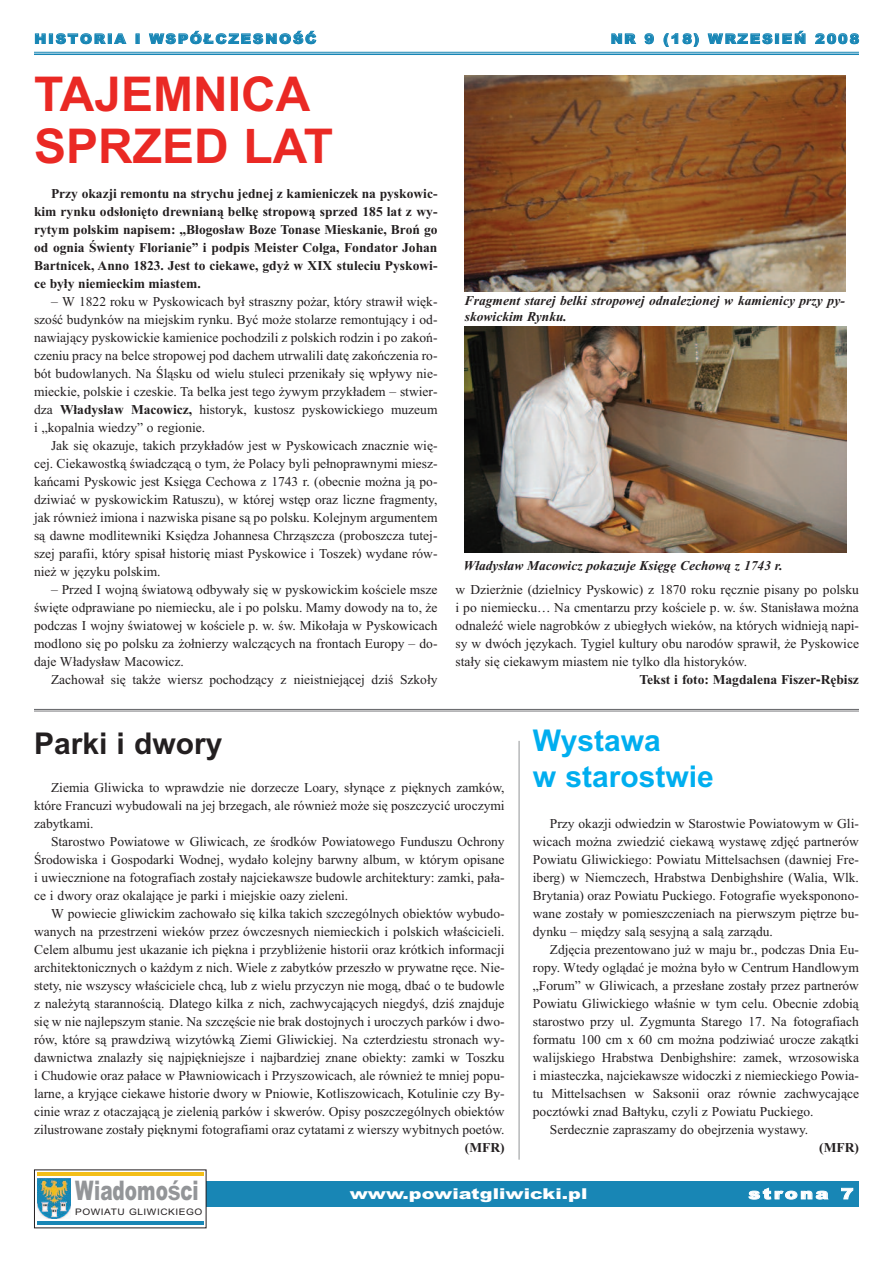
<style>
.page{position:relative;width:893px;height:1263px;background:#fff}
.page>*{position:absolute;margin:0;border:0;box-sizing:border-box;transform-origin:0 0}
.t1{font:700 48px/51px "Arial";color:#ea2924}
.t2{font:700 30px/36px "Arial";color:#00aeef}
.t3{font:700 30px "Arial";color:#231f20}
.t4{font:900 27px "Arial";color:#939598;scale:.68 1}
.t5{font:900 15px "Arial";color:#fff;scale:1.28 1}
.t6{font:13.5px/18px "Times New Roman";color:#231f20;text-align:justify}
.t7{font:700 13.5px/18px "Times New Roman";color:#231f20;text-align:justify}
.t8{font:italic 700 13.5px/15.6px "Times New Roman";color:#231f20}
.t9{font:900 13.5px "Arial";letter-spacing:.135em;color:#1886b5;scale:1.06 1}
.t10{font:9px "Arial";letter-spacing:.055em;color:#231f20;scale:1.12 1}
.s1{font-weight:700}
.s2{font-family:"Arial"}
</style>
<div class="page">
<div style="left:34px;top:1181px;width:825px;height:26px;background:#1886b5"></div>
<div style="left:34px;top:1170px;width:172px;height:58px;background:#fff"></div>
<img style="left:37px;top:1178px;width:34px;height:41px">
<hr style="left:37px;top:1172px;width:166px;height:4px;background:#f3be18">
<hr style="left:37px;top:1221px;width:166px;height:4px;background:#1886b5">
<hr style="left:519px;top:741px;width:1px;height:419px;background:#939598">
<hr style="left:34px;top:709px;width:825px;height:1px;background:#6c6d70">
<hr style="left:34px;top:711px;width:825px;height:1px;background:#6c6d70">
<img style="left:464px;top:75px;width:381px;height:217px">
<img style="left:464px;top:327px;width:383px;height:226px">
<hr style="left:34px;top:54px;width:825px;height:1px;background:#1886b5">
<hr style="left:34px;top:52px;width:825px;height:1px;background:#1886b5">
<p class="t9" style="left:34px;top:31px;width:267px">HISTORIA I WSPÓŁCZESNOŚĆ</p>
<p class="t9" style="left:611px;top:31px;width:236px">NR 9 (18) WRZESIEŃ 2008</p>
<h1 class="t1" style="left:34px;top:69px;width:301px">TAJEMNICA<br>SPRZED LAT</h1>
<p class="t7" style="left:34px;top:184px;width:405px;text-indent:17px">Przy okazji remontu na strychu jednej z kamieniczek na pyskowic&shy;kim rynku odsłonięto drewnianą belkę stropową sprzed 185 lat z wy&shy;rytym polskim napisem: „Błogosław Boze Tonase Mieskanie, Broń go od ognia Świenty Florianie” i podpis Meister Colga, Fondator Johan Bartnicek, Anno 1823. Jest to ciekawe, gdyż w XIX stuleciu Pyskowi&shy;ce były niemieckim miastem.</p>
<p class="t6" style="left:34px;top:292px;width:405px;text-indent:17px">– W 1822 roku w Pyskowicach był straszny pożar, który strawił więk&shy;szość budynków na miejskim rynku. Być może stolarze remontujący i od&shy;nawiający pyskowickie kamienice pochodzili z polskich rodzin i po zakoń&shy;czeniu pracy na belce stropowej pod dachem utrwalili datę zakończenia ro&shy;bót budowlanych. Na Śląsku od wielu stuleci przenikały się wpływy nie&shy;mieckie, polskie i czeskie. Ta belka jest tego żywym przykładem – stwier&shy;dza <span class="s1">Władysław Macowicz,</span> historyk, kustosz pyskowickiego muzeum i „kopalnia wiedzy” o regionie.</p>
<p class="t6" style="left:34px;top:436px;width:405px;text-indent:17px">Jak się okazuje, takich przykładów jest w Pyskowicach znacznie wię&shy;cej. Ciekawostką świadczącą o tym, że Polacy byli pełnoprawnymi miesz&shy;kańcami Pyskowic jest Księga Cechowa z 1743 r. (obecnie można ją po&shy;dziwiać w pyskowickim Ratuszu), w której wstęp oraz liczne fragmenty, jak również imiona i nazwiska pisane są po polsku. Kolejnym argumentem są dawne modlitewniki Księdza Johannesa Chrząszcza (proboszcza tutej&shy;szej parafii, który spisał historię miast Pyskowice i Toszek) wydane rów&shy;nież w języku polskim.</p>
<p class="t6" style="left:34px;top:580px;width:405px;text-indent:17px">– Przed I wojną światową odbywały się w pyskowickim kościele msze święte odprawiane po niemiecku, ale i po polsku. Mamy dowody na to, że podczas I wojny światowej w kościele p. w. św. Mikołaja w Pyskowicach modlono się po polsku za żołnierzy walczących na frontach Europy – do&shy;daje Władysław Macowicz.</p>
<p class="t6" style="left:51px;top:670px;width:388px">Zachował się także wiersz pochodzący z nieistniejącej dziś Szkoły</p>
<p class="t8" style="left:465px;top:293px;width:381px">Fragment starej belki stropowej odnalezionej w kamienicy przy py&shy;skowickim Rynku.</p>
<p class="t8" style="left:463px;top:557px;width:321px">Władysław Macowicz pokazuje Księgę Cechową z 1743 r.</p>
<p class="t6" style="left:455px;top:580px;width:405px">w Dzierżnie (dzielnicy Pyskowic) z 1870 roku ręcznie pisany po polsku</p>
<p class="t6" style="left:455px;top:598px;width:405px">i po niemiecku… Na cmentarzu przy kościele p. w. św. Stanisława można</p>
<p class="t6" style="left:455px;top:616px;width:405px">odnaleźć wiele nagrobków z ubiegłych wieków, na których widnieją napi-</p>
<p class="t6" style="left:455px;top:634px;width:405px">sy w dwóch językach. Tygiel kultury obu narodów sprawił, że Pyskowice</p>
<p class="t6" style="left:455px;top:652px;width:293px">stały się ciekawym miastem nie tylko dla historyków.</p>
<p class="t7" style="left:639px;top:670px;width:221px">Tekst i foto: Magdalena Fiszer<span class="s2">-</span>Rębisz</p>
<h2 class="t3" style="left:34px;top:726px;width:190px">Parki i dwory</h2>
<p class="t6" style="left:34px;top:778px;width:472px;text-indent:17px">Ziemia Gliwicka to wprawdzie nie dorzecze Loary, słynące z pięknych zamków, które Francuzi wybudowali na jej brzegach, ale również może się poszczycić uroczymi zabytkami.</p>
<p class="t6" style="left:34px;top:832px;width:472px;text-indent:17px">Starostwo Powiatowe w Gliwicach, ze środków Powiatowego Funduszu Ochrony Środowiska i Gospodarki Wodnej, wydało kolejny barwny album, w którym opisane i uwiecznione na fotografiach zostały najciekawsze budowle architektury: zamki, pała&shy;ce i dwory oraz okalające je parki i miejskie oazy zieleni.</p>
<p class="t6" style="left:34px;top:904px;width:472px;text-indent:17px">W powiecie gliwickim zachowało się kilka takich szczególnych obiektów wybudo&shy;wanych na przestrzeni wieków przez ówczesnych niemieckich i polskich właścicieli.<br>Celem albumu jest ukazanie ich piękna i przybliżenie historii oraz krótkich informacji architektonicznych o każdym z nich. Wiele z zabytków przeszło w prywatne ręce. Nie&shy;stety, nie wszyscy właściciele chcą, lub z wielu przyczyn nie mogą, dbać o te budowle z należytą starannością. Dlatego kilka z nich, zachwycających niegdyś, dziś znajduje się w nie najlepszym stanie. Na szczęście nie brak dostojnych i uroczych parków i dwo&shy;rów, które są prawdziwą wizytówką Ziemi Gliwickiej. Na czterdziestu stronach wy&shy;dawnictwa znalazły się najpiękniejsze i najbardziej znane obiekty: zamki w Toszku i Chudowie oraz pałace w Pławniowicach i Przyszowicach, ale również te mniej popu&shy;larne, a kryjące ciekawe historie dwory w Pniowie, Kotliszowicach, Kotulinie czy By&shy;cinie wraz z otaczającą je zielenią parków i skwerów. Opisy poszczególnych obiektów zilustrowane zostały pięknymi fotografiami oraz cytatami z wierszy wybitnych poetów.</p>
<p class="t7" style="left:465px;top:1138px;width:41px">(MFR)</p>
<h2 class="t2" style="left:533px;top:723px;width:182px">Wystawa<br>w starostwie</h2>
<p class="t6" style="left:533px;top:814px;width:328px;text-indent:17px">Przy okazji odwiedzin w Starostwie Powiatowym w Gli&shy;wicach można zwiedzić ciekawą wystawę zdjęć partnerów Powiatu Gliwickiego: Powiatu Mittelsachsen (dawniej Fre&shy;iberg) w Niemczech, Hrabstwa Denbighshire (Walia, Wlk.<br>Brytania) oraz Powiatu Puckiego. Fotografie wyeksponono&shy;wane zostały w pomieszczeniach na pierwszym piętrze bu&shy;dynku – między salą sesyjną a salą zarządu.</p>
<p class="t6" style="left:550px;top:940px;width:311px">Zdjęcia prezentowano już w maju br., podczas Dnia Eu-</p>
<p class="t6" style="left:533px;top:958px;width:328px">ropy. Wtedy oglądać je można było w Centrum Handlowym</p>
<p class="t6" style="left:533px;top:976px;width:328px">„Forum” w Gliwicach, a przesłane zostały przez partnerów</p>
<p class="t6" style="left:533px;top:994px;width:328px">Powiatu Gliwickiego właśnie w tym celu. Obecnie zdobią</p>
<p class="t6" style="left:533px;top:1012px;width:328px">starostwo przy ul. Zygmunta Starego 17. Na fotografiach</p>
<p class="t6" style="left:533px;top:1030px;width:328px">formatu 100 cm x 60 cm można podziwiać urocze zakątki</p>
<p class="t6" style="left:533px;top:1048px;width:328px">walijskiego Hrabstwa Denbighshire: zamek, wrzosowiska</p>
<p class="t6" style="left:533px;top:1066px;width:328px">i miasteczka, najciekawsze widoczki z niemieckiego Powia-</p>
<p class="t6" style="left:533px;top:1084px;width:328px">tu Mittelsachsen w Saksonii oraz równie zachwycające</p>
<p class="t6" style="left:533px;top:1102px;width:282px">pocztówki znad Bałtyku, czyli z Powiatu Puckiego.</p>
<p class="t6" style="left:550px;top:1120px;width:260px">Serdecznie zapraszamy do obejrzenia wystawy.</p>
<p class="t7" style="left:819px;top:1138px;width:41px">(MFR)</p>
<h3 class="t4" style="left:75px;top:1175px;width:183px">Wiadomo<span class="s1">ś</span>ci</h3>
<p class="t5" style="left:350px;top:1185px;width:187px">www.powiatgliwicki.pl</p>
<p class="t5" style="left:748px;top:1185px;width:84px">strona 7</p>
<p class="t10" style="left:75px;top:1207px;width:115px">POWIATU GLIWICKIEGO</p>
</div>
